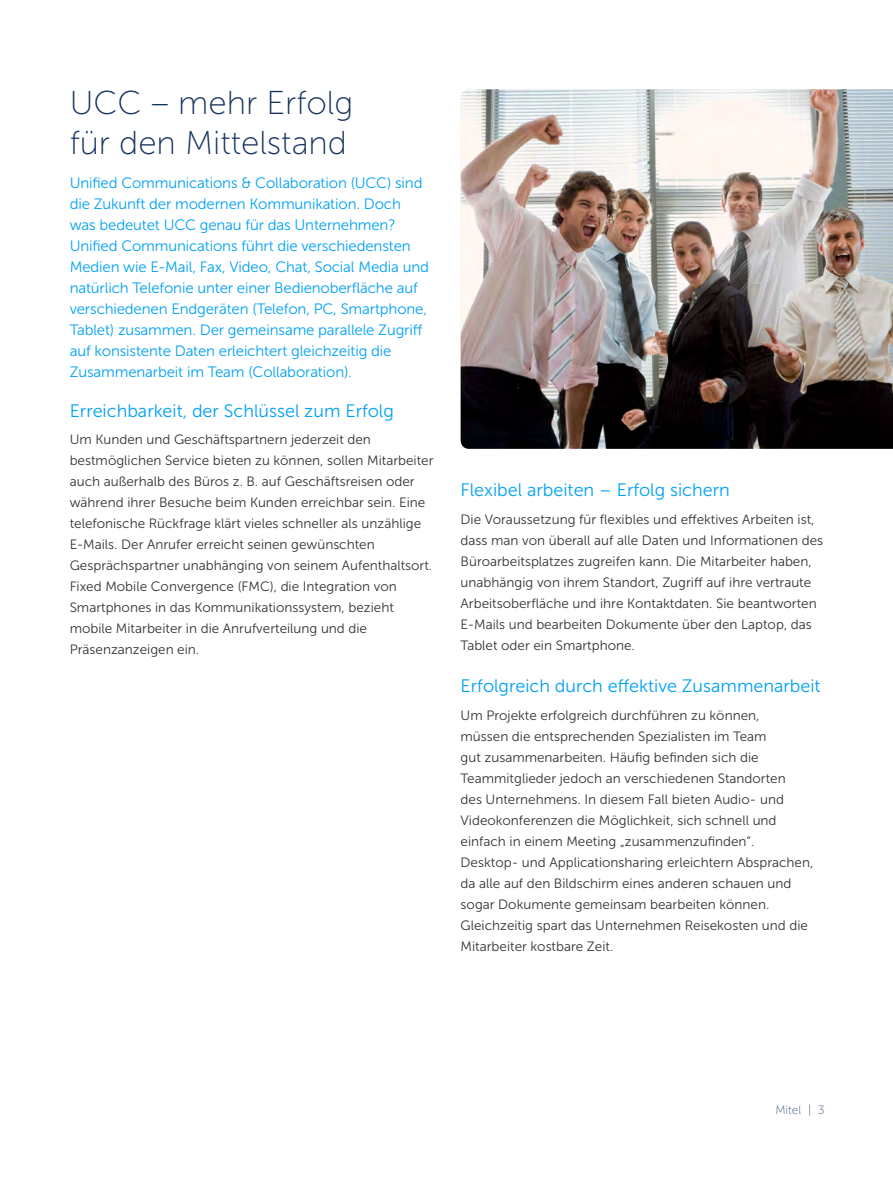
<style>
.page{position:relative;width:893px;height:1187px;background:#fff}
.page>*{position:absolute;margin:0;border:0;box-sizing:border-box;transform-origin:0 0}
.t1{font:33px/39.6px "Museo Sans 100";color:#15325f}
.t2{font:18px "Museo Sans 300";color:#00a1f4}
.t3{font:15px/21px "Museo Sans 300";letter-spacing:-.01em;color:#00a1f4}
.t4{font:13.5px/21px "Museo Sans 300";color:#333}
.t5{font:12px "Museo Sans 100";color:#445b7f}
</style>
<div class="page">
<img style="left:461px;top:89px;width:432px;height:360px">
<h1 class="t1" style="left:70px;top:83px;width:285px">UCC – mehr Erfolg für den Mittelstand</h1>
<p class="t3" style="left:70px;top:173px;width:361px">Unified Communications &amp; Collaboration (UCC) sind die Zukunft der modernen Kommunikation. Doch was bedeutet UCC genau für das Unternehmen?<br>Unified Communications führt die verschiedensten Medien wie E-Mail, Fax, Video, Chat, Social Media und natürlich Telefonie unter einer Bedienoberfläche auf verschiedenen Endgeräten (Telefon, PC, Smartphone, Tablet) zusammen. Der gemeinsame parallele Zugriff auf konsistente Daten erleichtert gleichzeitig die Zusammenarbeit im Team (Collaboration).</p>
<h2 class="t2" style="left:70px;top:400px;width:326px">Erreichbarkeit, der Schlüssel zum Erfolg</h2>
<p class="t4" style="left:70px;top:429px;width:365px">Um Kunden und Geschäftspartnern jederzeit den bestmöglichen Service bieten zu können, sollen Mitarbeiter auch außerhalb des Büros z. B. auf Geschäftsreisen oder während ihrer Besuche beim Kunden erreichbar sein. Eine telefonische Rückfrage klärt vieles schneller als unzählige E-Mails. Der Anrufer erreicht seinen gewünschten Gesprächspartner unabhänging von seinem Aufenthaltsort.<br>Fixed Mobile Convergence (FMC), die Integration von Smartphones in das Kommunikationssystem, bezieht mobile Mitarbeiter in die Anrufverteilung und die Präsenzanzeigen ein.</p>
<h2 class="t2" style="left:461px;top:480px;width:271px">Flexibel arbeiten – Erfolg sichern</h2>
<p class="t4" style="left:461px;top:509px;width:364px">Die Voraussetzung für flexibles und effektives Arbeiten ist, dass man von überall auf alle Daten und Informationen des Büroarbeitsplatzes zugreifen kann. Die Mitarbeiter haben, unabhängig von ihrem Standort, Zugriff auf ihre vertraute Arbeitsoberfläche und ihre Kontaktdaten. Sie beantworten E-Mails und bearbeiten Dokumente über den Laptop, das Tablet oder ein Smartphone.</p>
<h2 class="t2" style="left:461px;top:676px;width:362px">Erfolgreich durch effektive Zusammenarbeit</h2>
<p class="t4" style="left:461px;top:704px;width:354px">Um Projekte erfolgreich durchführen zu können,<br>müssen die entsprechenden Spezialisten im Team<br>gut zusammenarbeiten. Häufig befinden sich die Teammitglieder jedoch an verschiedenen Standorten<br>des Unternehmens. In diesem Fall bieten Audio- und Videokonferenzen die Möglichkeit, sich schnell und einfach in einem Meeting „zusammenzufinden“.<br>Desktop- und Applicationsharing erleichtern Absprachen, da alle auf den Bildschirm eines anderen schauen und sogar Dokumente gemeinsam bearbeiten können.<br>Gleichzeitig spart das Unternehmen Reisekosten und die Mitarbeiter kostbare Zeit.</p>
<p class="t5" style="left:775px;top:1103px;width:51px">Mitel | 3</p>
</div>
